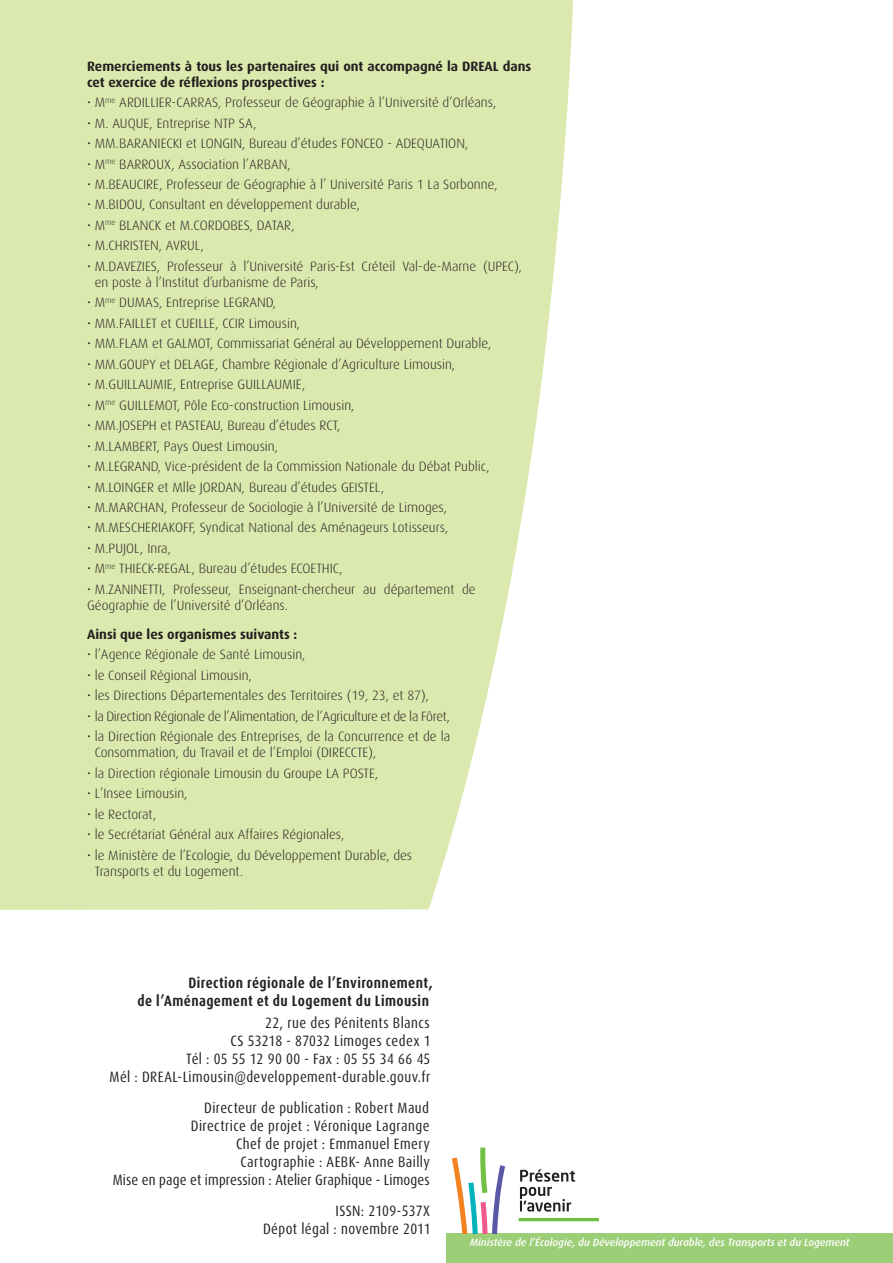
<style>
.page{position:relative;width:893px;height:1263px;background:#fff}
.page>*{position:absolute;margin:0;border:0;box-sizing:border-box;transform-origin:0 0}
.t1{font:condensed 15px "Dax OT";letter-spacing:.03em;color:#231f20}
.t2{font:700 condensed 15px "Dax OT";letter-spacing:.03em;color:#231f20}
.t3{font:condensed 15px "Dax OT";letter-spacing:.01em;color:#231f20}
.t4{font:300 13.5px/16.2px "Dax";color:#231f20}
.t5{font:700 13.5px/16.2px "Dax";color:#231f20}
.t6{font:300 13.5px "Dax";letter-spacing:-.025em;color:#231f20}
.t7{font:italic 500 10.5px "Dax OT";color:#fff}
</style>
<div class="page">
<div style="left:446px;top:1233px;width:447px;height:30px;background:#9cce77"></div>
<svg style="left:0;top:0;width:574px;height:910px;background:#dfebb5"></svg>
<hr style="left:519px;top:1218px;width:80px;height:3px;background:#71bf44">
<svg style="left:520px;top:1169px;width:55px;height:42px"></svg>
<svg style="left:452px;top:1147px;width:53px;height:86px"></svg>
<p class="t5" style="left:87px;top:58px;width:446px">Remerciements à tous les partenaires qui ont accompagné la DREAL dans cet exercice de réflexions prospectives :</p>
<p class="t4" style="left:87px;top:95px;width:411px">• M<sup>me</sup> ARDILLIER-CARRAS, Professeur de Géographie à l’Université d’Orléans,</p>
<p class="t4" style="left:87px;top:115px;width:171px">• M. AUQUE, Entreprise NTP SA,</p>
<p class="t4" style="left:87px;top:135px;width:383px">• MM.BARANIECKI et LONGIN, Bureau d’études FONCEO - ADEQUATION,</p>
<p class="t4" style="left:87px;top:156px;width:205px">• M<sup>me</sup> BARROUX, Association l’ARBAN,</p>
<p class="t4" style="left:87px;top:176px;width:412px">• M.BEAUCIRE, Professeur de Géographie à l’ Université Paris 1 La Sorbonne,</p>
<p class="t4" style="left:87px;top:197px;width:274px">• M.BIDOU, Consultant en développement durable,</p>
<p class="t4" style="left:87px;top:217px;width:209px">• M<sup>me</sup> BLANCK et M.CORDOBES, DATAR,</p>
<p class="t4" style="left:87px;top:238px;width:118px">• M.CHRISTEN, AVRUL,</p>
<p class="t4" style="left:95px;top:258px;width:429px;text-indent:-8px">• M.DAVEZIES, Professeur à l’Université Paris-Est Créteil Val-de-Marne (UPEC), en poste à l’Institut d’urbanisme de Paris,</p>
<p class="t4" style="left:87px;top:295px;width:190px">• M<sup>me</sup> DUMAS, Entreprise LEGRAND,</p>
<p class="t4" style="left:87px;top:315px;width:214px">• MM.FAILLET et CUEILLE, CCIR Limousin,</p>
<p class="t4" style="left:87px;top:336px;width:406px">• MM.FLAM et GALMOT, Commissariat Général au Développement Durable,</p>
<p class="t4" style="left:87px;top:356px;width:370px">• MM.GOUPY et DELAGE, Chambre Régionale d’Agriculture Limousin,</p>
<p class="t4" style="left:87px;top:377px;width:220px">• M.GUILLAUMIE, Entreprise GUILLAUMIE,</p>
<p class="t4" style="left:87px;top:397px;width:269px">• M<sup>me</sup> GUILLEMOT, Pôle Eco-construction Limousin,</p>
<p class="t4" style="left:87px;top:418px;width:255px">• MM.JOSEPH et PASTEAU, Bureau d’études RCT,</p>
<p class="t4" style="left:87px;top:438px;width:192px">• M.LAMBERT, Pays Ouest Limousin,</p>
<p class="t4" style="left:87px;top:458px;width:404px">• M.LEGRAND, Vice-président de la Commission Nationale du Débat Public,</p>
<p class="t4" style="left:87px;top:479px;width:299px">• M.LOINGER et Mlle JORDAN, Bureau d’études GEISTEL,</p>
<p class="t4" style="left:87px;top:499px;width:361px">• M.MARCHAN, Professeur de Sociologie à l’Université de Limoges,</p>
<p class="t4" style="left:87px;top:520px;width:363px">• M.MESCHERIAKOFF, Syndicat National des Aménageurs Lotisseurs,</p>
<p class="t4" style="left:87px;top:540px;width:85px">• M.PUJOL, Inra,</p>
<p class="t4" style="left:87px;top:561px;width:257px">• M<sup>me</sup> THIECK-REGAL, Bureau d’études ECOETHIC,</p>
<p class="t4" style="left:87px;top:581px;width:390px">• M.ZANINETTI, Professeur, Enseignant-chercheur au département de<br>Géographie de l’Université d’Orléans.</p>
<p class="t5" style="left:87px;top:626px;width:212px">Ainsi que les organismes suivants :</p>
<p class="t4" style="left:87px;top:647px;width:220px">• l’Agence Régionale de Santé Limousin,</p>
<p class="t4" style="left:87px;top:667px;width:166px">• le Conseil Régional Limousin,</p>
<p class="t4" style="left:87px;top:688px;width:343px">• les Directions Départementales des Territoires (19, 23, et 87),</p>
<p class="t6" style="left:87px;top:709px;width:365px">• la Direction Régionale de l’Alimentation, de l’Agriculture et de la Fôret,</p>
<p class="t4" style="left:95px;top:729px;width:357px;text-indent:-8px">• la Direction Régionale des Entreprises, de la Concurrence et de la<br>Consommation, du Travail et de l’Emploi (DIRECCTE),</p>
<p class="t4" style="left:87px;top:765px;width:293px">• la Direction régionale Limousin du Groupe LA POSTE,</p>
<p class="t4" style="left:87px;top:786px;width:102px">• L’Insee Limousin,</p>
<p class="t4" style="left:87px;top:806px;width:71px">• le Rectorat,</p>
<p class="t4" style="left:87px;top:827px;width:259px">• le Secrétariat Général aux Affaires Régionales,</p>
<p class="t4" style="left:95px;top:847px;width:319px;text-indent:-8px">• le Ministère de l’Ecologie, du Développement Durable, des<br>Transports et du Logement.</p>
<p class="t2" style="left:188px;top:973px;width:246px">Direction régionale de l’Environnement,</p>
<p class="t2" style="left:138px;top:991px;width:293px">de l’Aménagement et du Logement du Limousin</p>
<p class="t1" style="left:265px;top:1013px;width:166px">22, rue des Pénitents Blancs</p>
<p class="t1" style="left:231px;top:1031px;width:202px">CS 53218 - 87032 Limoges cedex 1</p>
<p class="t1" style="left:186px;top:1049px;width:246px">Tél : 05 55 12 90 00 - Fax : 05 55 34 66 45</p>
<p class="t1" style="left:110px;top:1067px;width:322px">Mél : DREAL-Limousin@developpement-durable.gouv.fr</p>
<p class="t1" style="left:204px;top:1098px;width:226px">Directeur de publication : Robert Maud</p>
<p class="t1" style="left:191px;top:1116px;width:240px">Directrice de projet : Véronique Lagrange</p>
<p class="t1" style="left:236px;top:1134px;width:195px">Chef de projet : Emmanuel Emery</p>
<p class="t1" style="left:240px;top:1152px;width:191px">Cartographie : AEBK- Anne Bailly</p>
<p class="t3" style="left:113px;top:1170px;width:318px">Mise en page et impression : Atelier Graphique - Limoges</p>
<p class="t1" style="left:336px;top:1201px;width:96px">ISSN: 2109-537X</p>
<p class="t1" style="left:263px;top:1219px;width:169px">Dépot légal : novembre 2011</p>
<p class="t7" style="left:470px;top:1236px;width:381px">Ministère de l’Écologie, du Développement durable, des Transports et du Logement</p>
</div>
